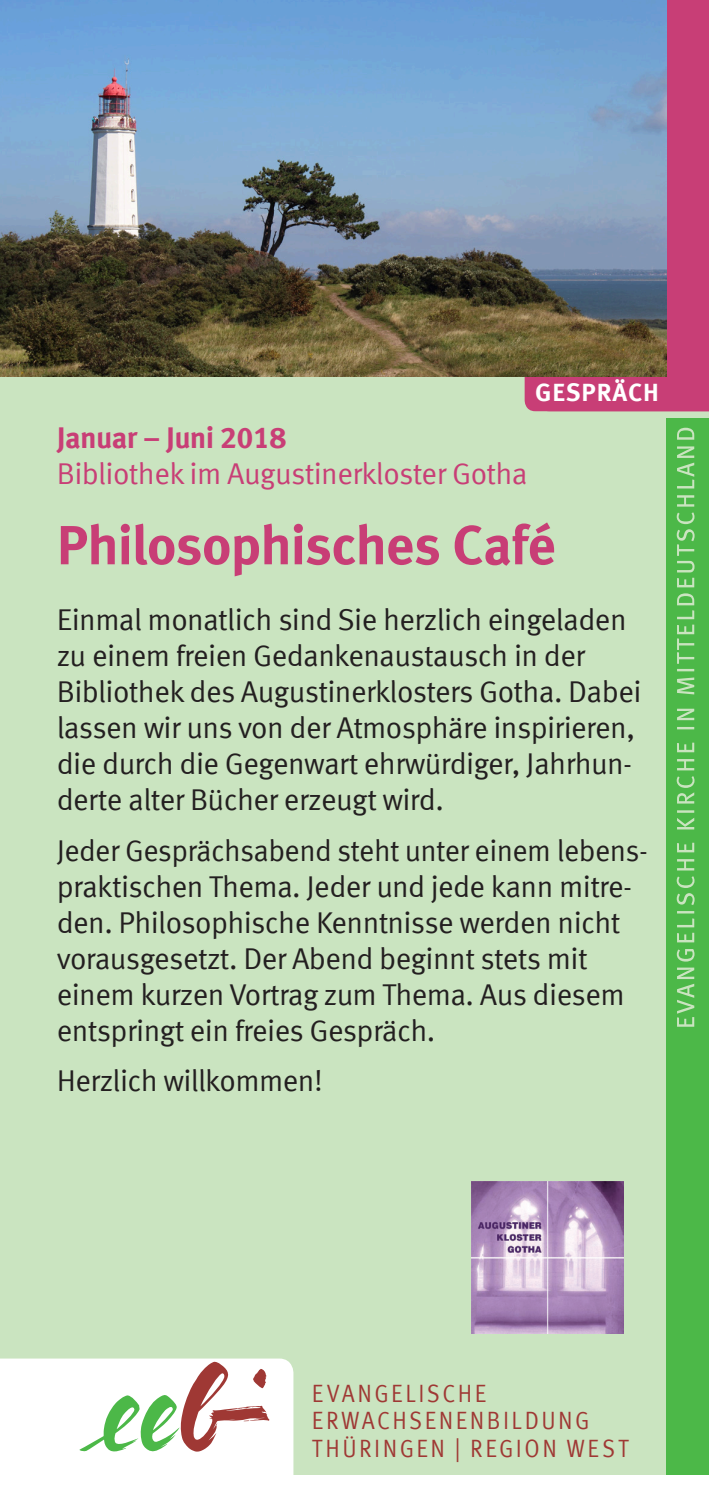
<style>
.page{position:relative;width:709px;height:1489px;background:#fff}
.page>*{position:absolute;margin:0;border:0;box-sizing:border-box;transform-origin:0 0}
.Überschrift_01{font:700 55px "Meta Offc";letter-spacing:-.02em;color:#c83e76}
.Datum{font:30px/36px "Meta Offc Norm";letter-spacing:-.02em;color:#231f20}
.Datum-2{font:30px/36px "Meta Offc Norm";letter-spacing:-.02em;color:#c83e76}
.t1{font:25px/27.5px "Meta Offc Norm";letter-spacing:.11em;color:#9f3834;scale:.9 1}
.t2{font:700 25px "Meta Offc";letter-spacing:.03em;color:#fff}
.s1{font-family:"Meta Offc";font-weight:700}
</style>
<div class="page">
<div style="left:0;top:0;width:709px;height:1474px;background:#cae4c0"></div>
<div style="left:524px;top:376px;width:142px;height:35px;background:#c83e76"></div>
<div style="left:666px;top:418px;width:43px;height:1056px;background:#4cb848"></div>
<svg style="left:676px;top:427px;width:18px;height:599px"></svg>
<svg style="left:0;top:1358px;width:293px;height:116px;background:#ecebe3"></svg>
<div style="left:666px;top:0;width:43px;height:411px;background:#c83e76"></div>
<img style="left:0;top:0;width:666px;height:376px">
<img style="left:471px;top:1181px;width:152px;height:151px">
<p class="t2" style="left:535px;top:377px;width:125px">GESPRÄCH</p>
<p class="Datum-2" style="left:57px;top:420px;width:472px"><span class="s1">Januar – Juni 2018<br></span>Bibliothek im Augustinerkloster Gotha</p>
<p class="Überschrift_01" style="left:57px;top:512px;width:500px">Philosophisches Café</p>
<p class="Datum" style="left:57px;top:602px;width:586px">Einmal monatlich sind Sie herzlich eingeladen zu einem freien Gedankenaustausch in der Bibliothek des Augustinerklosters Gotha. Dabei lassen wir uns von der Atmosphäre inspirieren, die durch die Gegenwart ehrwürdiger, Jahrhun&shy;derte alter Bücher erzeugt wird.</p>
<p class="Datum" style="left:57px;top:833px;width:592px">Jeder Gesprächsabend steht unter einem lebens&shy;praktischen Thema. Jeder und jede kann mitre&shy;den. Philosophische Kenntnisse werden nicht vorausgesetzt. Der Abend beginnt stets mit einem kurzen Vortrag zum Thema. Aus diesem entspringt ein freies Gespräch.</p>
<p class="Datum" style="left:57px;top:1063px;width:267px">Herzlich willkommen!</p>
<p class="t1" style="left:312px;top:1379px;width:353px">EVANGELISCHE<br>ERWACHSENENBILDUNG<br>THÜRINGEN | REGION WEST</p>
</div>
